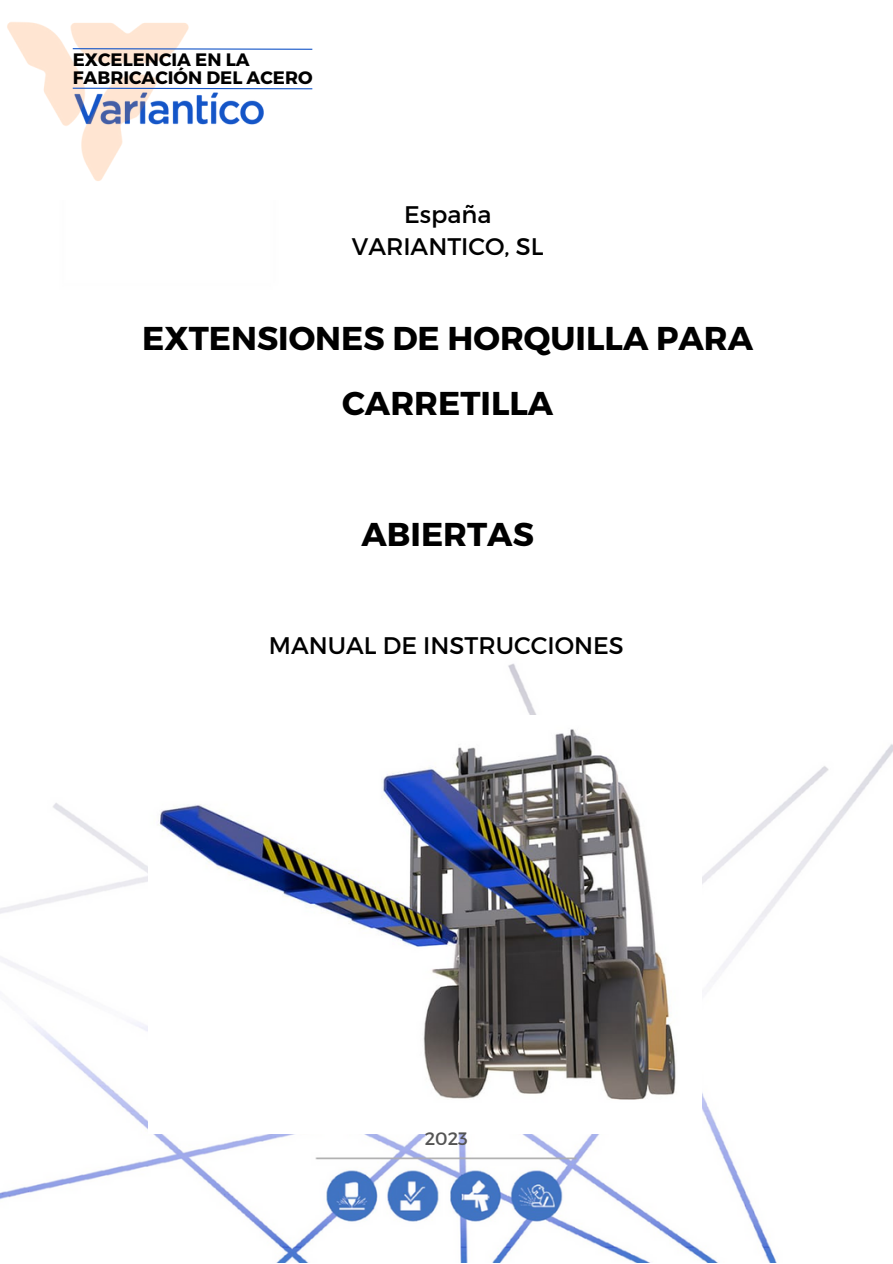
<style>
.page{position:relative;width:893px;height:1264px;background:#fff}
.page>*{position:absolute;margin:0;border:0;box-sizing:border-box;transform-origin:0 0}
.t1{font:700 33px/65.2px "Montserrat";color:#000;text-align:center}
.t2{font:24px/32.5px "Montserrat";color:#000;text-align:center}
.t3{font:700 18px/18px "Montserrat";color:#000}
.t4{font:18px "Montserrat";color:#545454}
</style>
<div class="page">
<img style="left:0;top:663px;width:892px;height:598px">
<img style="left:148px;top:715px;width:553px;height:418px">
<img style="left:192px;top:92px;width:72px;height:33px">
<img style="left:7px;top:22px;width:185px;height:159px">
<svg style="left:72px;top:48px;width:241px;height:2px"></svg>
<svg style="left:72px;top:87px;width:241px;height:3px"></svg>
<p class="t3" style="left:73px;top:49px;width:241px">EXCELENCIA EN LA<br>FABRICACIÓN DEL ACERO</p>
<p class="t2" style="left:352px;top:197px;width:193px">España<br>VARIANTICO, SL</p>
<p class="t1" style="left:142px;top:304px;width:612px">EXTENSIONES DE HORQUILLA PARA<br>CARRETILLA</p>
<p class="t1" style="left:361px;top:499px;width:174px">ABIERTAS</p>
<p class="t2" style="left:269px;top:627px;width:356px">MANUAL DE INSTRUCCIONES</p>
<p class="t4" style="left:424px;top:1127px;width:45px">2023</p>
</div>
